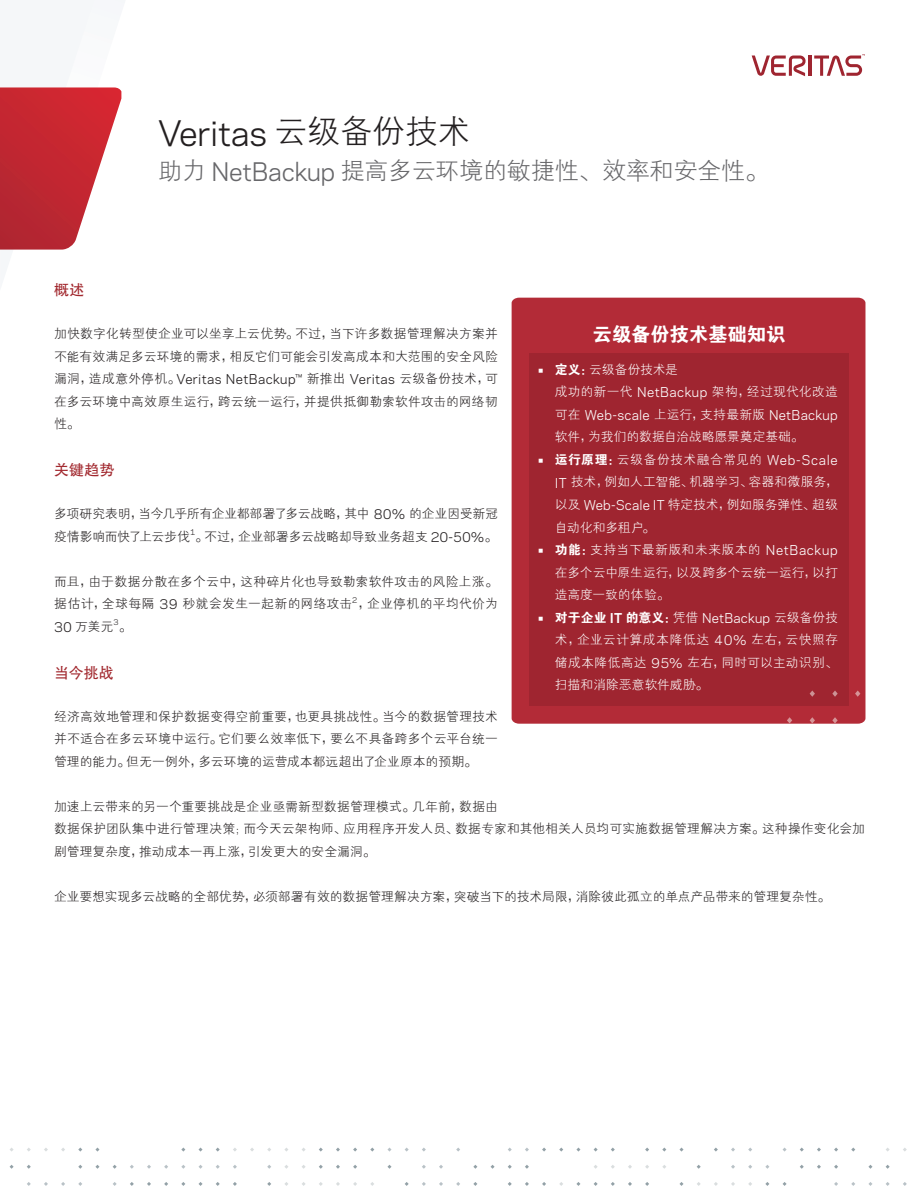
<style>
.page{position:relative;width:919px;height:1187px;background:#fff}
.page>*{position:absolute;margin:0;border:0;box-sizing:border-box;transform-origin:0 0}
.t1{font:33px "Polaris";letter-spacing:-.01em;color:#231f20}
.t2{font:24px "FZXH1 JW GB1 0";letter-spacing:-.01em;color:#67676a}
.t3{font:19.5px "FZDHTJW GB1 0";letter-spacing:-.01em;color:#fff}
.t4{font:15px "FZHTJW GB1 0";letter-spacing:.005em;color:#a2292f}
.t5{font:12.75px/22.5px "FZXH1 JW GB1 0";letter-spacing:.005em;color:#231f20}
.t6{font:12.75px/22.5px "FZXH1 JW GB1 0";letter-spacing:.01em;color:#fff}
.t7{font:12.75px/22.5px "FZXH1 JW GB1 0";letter-spacing:-.015em;color:#231f20}
.t8{font:12.75px "Polaris";letter-spacing:.015em;color:#fff}
.t9{font:12.75px "Polaris";letter-spacing:.025em;color:#231f20}
.t10{font:700 12.75px "Polaris";color:#fff}
.s1{font-family:"FZXH1 JW GB1 0"}
.s2{font-family:"Polaris"}
.s3{font-family:"FZDHTJW GB1 0"}
.s4{font-weight:700}
</style>
<div class="page">
<hr style="left:808px;top:55px;width:3px;height:21px;background:#9f2530">
<svg style="left:751px;top:55px;width:55px;height:21px"></svg>
<svg style="left:814px;top:54px;width:50px;height:22px"></svg>
<div style="left:511px;top:297px;width:354px;height:426px;background:#b32b37"></div>
<div style="left:528px;top:353px;width:320px;height:352px;background:#9f2530"></div>
<svg style="left:855px;top:690px;width:5px;height:6px"></svg>
<svg style="left:832px;top:717px;width:5px;height:6px"></svg>
<svg style="left:832px;top:690px;width:5px;height:6px"></svg>
<svg style="left:809px;top:717px;width:5px;height:6px"></svg>
<svg style="left:809px;top:690px;width:5px;height:6px"></svg>
<svg style="left:786px;top:717px;width:6px;height:6px"></svg>
<svg style="left:542px;top:1147px;width:4px;height:4px"></svg>
<svg style="left:353px;top:1147px;width:4px;height:4px"></svg>
<svg style="left:336px;top:1147px;width:4px;height:4px"></svg>
<svg style="left:834px;top:1147px;width:4px;height:4px"></svg>
<svg style="left:0;top:87px;width:121px;height:163px"></svg>
<h1 class="t1" style="left:158px;top:109px;width:314px">Veritas <span class="s1">云级备份技术</span></h1>
<h2 class="t2" style="left:158px;top:158px;width:612px">助力 <span class="s2">NetBackup</span> 提高多云环境的敏捷性、效率和安全性。</h2>
<p class="t4" style="left:54px;top:281px;width:32px">概述</p>
<p class="t5" style="left:54px;top:323px;width:445px">加快数字化转型使企业可以坐享上云优势。不过，当下许多数据管理解决方案并不能有效满足多云环境的需求，相反它们可能会引发高成本和大范围的安全风险</p>
<p class="t9" style="left:54px;top:369px;width:445px"><span class="s1">漏洞，造成意外停机。</span>Veritas NetBackup™ <span class="s1">新推出</span> Veritas <span class="s1">云级备份技术，可</span></p>
<p class="t5" style="left:54px;top:390px;width:445px">在多云环境中高效原生运行，跨云统一运行，并提供抵御勒索软件攻击的网络韧性。</p>
<p class="t4" style="left:54px;top:461px;width:62px">关键趋势</p>
<p class="t7" style="left:54px;top:503px;width:445px">多项研究表明，当今几乎所有企业都部署了多云战略，其中 <span class="s2">80%</span> 的企业因受新冠疫情影响而快了上云步伐<sup>1</sup>。不过，企业部署多云战略却导致业务超支 <span class="s2">20-50%</span>。</p>
<p class="t5" style="left:54px;top:570px;width:445px;text-align:justify">而且，由于数据分散在多个云中，这种碎片化也导致勒索软件攻击的风险上涨。据估计，全球每隔 <span class="s2">39</span> 秒就会发生一起新的网络攻击<sup>2</sup>，企业停机的平均代价为<span class="s2">30</span> 万美元<sup>3</sup>。</p>
<p class="t4" style="left:54px;top:664px;width:61px">当今挑战</p>
<p class="t5" style="left:54px;top:705px;width:445px;text-align:justify">经济高效地管理和保护数据变得空前重要，也更具挑战性。当今的数据管理技术并不适合在多云环境中运行。它们要么效率低下，要么不具备跨多个云平台统一管理的能力。但无一例外，多云环境的运营成本都远超出了企业原本的预期。</p>
<p class="t5" style="left:54px;top:795px;width:445px">加速上云带来的另一个重要挑战是企业亟需新型数据管理模式。几年前，数据由</p>
<p class="t10" style="left:538px;top:360px;width:7px">•</p>
<p class="t10" style="left:538px;top:450px;width:7px">•</p>
<p class="t10" style="left:538px;top:540px;width:7px">•</p>
<p class="t10" style="left:538px;top:608px;width:7px">•</p>
<h3 class="t3" style="left:592px;top:323px;width:195px">云级备份技术基础知识</h3>
<p class="t6" style="left:555px;top:358px;width:284px"><span class="s3">定义：</span>云级备份技术是<br>成功的新一代 <span class="s2">NetBackup</span> 架构，经过现代化改造</p>
<p class="t8" style="left:555px;top:405px;width:284px"><span class="s1">可在</span> Web-scale <span class="s1">上运行，支持最新版</span> NetBackup</p>
<p class="t6" style="left:555px;top:426px;width:284px">软件，为我们的数据自治战略愿景奠定基础。<br><span class="s3">运行原理：</span>云级备份技术融合常见的 <span class="s2">Web-Scale<br>IT</span> 技术，例如人工智能、机器学习、容器和微服务，以及 <span class="s2">Web-Scale IT</span> 特定技术，例如服务弹性、超级自动化和多租户。<br><span class="s3">功能：</span>支持当下最新版和未来版本的 <span class="s2">NetBackup</span>在多个云中原生运行，以及跨多个云统一运行，以打造高度一致的体验。</p>
<p class="t8" style="left:555px;top:608px;width:284px"><span class="s3">对于企业</span> <span class="s4">IT</span> <span class="s3">的意义：</span><span class="s1">凭借</span> NetBackup <span class="s1">云级备份技</span></p>
<p class="t6" style="left:555px;top:628px;width:284px;text-align:justify">术，企业云计算成本降低达 <span class="s2">40%</span> 左右，云快照存储成本降低高达 <span class="s2">95%</span> 左右，同时可以主动识别、扫描和消除恶意软件威胁。</p>
<p class="t5" style="left:54px;top:818px;width:812px">数据保护团队集中进行管理决策；而今天云架构师、应用程序开发人员、数据专家和其他相关人员均可实施数据管理解决方案。这种操作变化会加剧管理复杂度，推动成本一再上涨，引发更大的安全漏洞。</p>
<p class="t5" style="left:54px;top:885px;width:777px">企业要想实现多云战略的全部优势，必须部署有效的数据管理解决方案，突破当下的技术局限，消除彼此孤立的单点产品带来的管理复杂性。</p>
</div>
